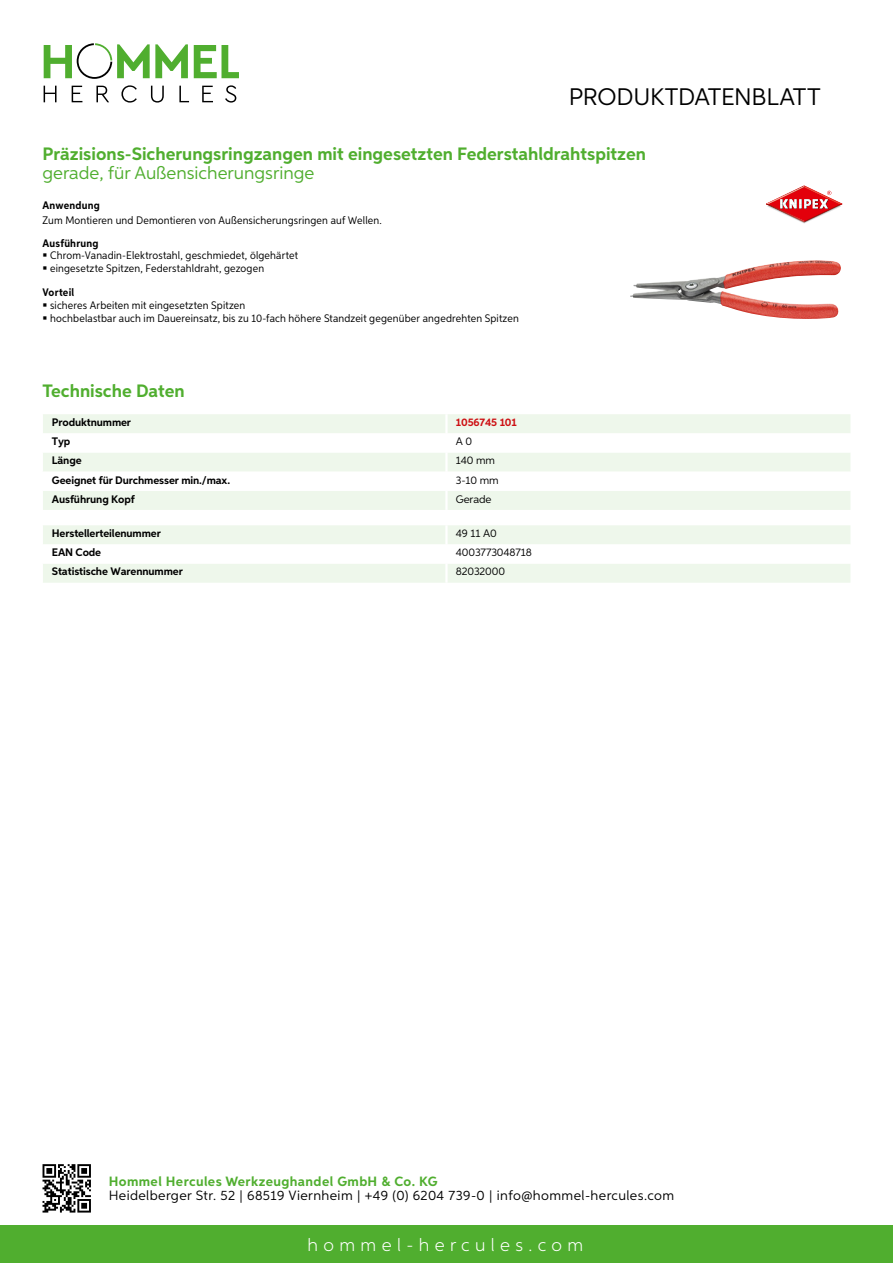
<style>
.page{position:relative;width:893px;height:1263px;background:#fff}
.page>*{position:absolute;margin:0;border:0;box-sizing:border-box;transform-origin:0 0}
.t1{font:24px "Aspira";letter-spacing:-.01em;color:#000}
.t2{font:700 18px "Aspira";color:#50ae2f}
.t3{font:18px "Aspira";color:#50ae2f}
.t4{font:300 18px "Aspira";letter-spacing:.3em;color:#fff}
.t5{font:13.5px "Aspira";letter-spacing:.03em;color:#000}
.t6{font:700 13.5px "Aspira";letter-spacing:.03em;color:#50ae2f}
.t7{font:10.95px/12.8px "Aspira Nar";letter-spacing:.015em;color:#000}
.t8{font:700 10.95px "Aspira";letter-spacing:-.01em;color:#000}
.t9{font:10.95px "Aspira";letter-spacing:-.01em;color:#000}
.t10{font:700 10.95px "Aspira Nar";letter-spacing:.02em;color:#000}
.t11{font:700 10.95px "Aspira";letter-spacing:-.01em;color:#cd1013}
</style>
<div class="page">
<div style="left:0;top:1226px;width:893px;height:37px;background:#50ae2f"></div>
<svg style="left:43px;top:1164px;width:48px;height:48px"></svg>
<svg style="left:194px;top:45px;width:45px;height:33px"></svg>
<svg style="left:44px;top:43px;width:144px;height:36px"></svg>
<svg style="left:44px;top:86px;width:13px;height:16px"></svg>
<svg style="left:72px;top:86px;width:10px;height:16px"></svg>
<svg style="left:96px;top:86px;width:13px;height:16px"></svg>
<svg style="left:121px;top:85px;width:16px;height:18px"></svg>
<svg style="left:151px;top:86px;width:13px;height:17px"></svg>
<svg style="left:179px;top:86px;width:10px;height:16px"></svg>
<svg style="left:202px;top:86px;width:11px;height:16px"></svg>
<svg style="left:225px;top:85px;width:11px;height:18px"></svg>
<div style="left:43px;top:414px;width:807px;height:96px;background:#eef7eb"></div>
<svg style="left:43px;top:433px;width:807px;height:58px"></svg>
<hr style="left:445px;top:414px;width:3px;height:19px;background:#fff">
<hr style="left:445px;top:433px;width:3px;height:19px;background:#fff">
<hr style="left:445px;top:452px;width:3px;height:20px;background:#fff">
<hr style="left:445px;top:472px;width:3px;height:19px;background:#fff">
<hr style="left:445px;top:491px;width:3px;height:19px;background:#fff">
<svg style="left:43px;top:525px;width:807px;height:58px"></svg>
<hr style="left:445px;top:564px;width:3px;height:19px;background:#fff">
<img style="left:630px;top:260px;width:211px;height:59px">
<svg style="left:766px;top:186px;width:76px;height:38px"></svg>
<h1 class="t1" style="left:569px;top:82px;width:253px">Produktdatenblatt</h1>
<h2 class="t2" style="left:43px;top:142px;width:605px">Präzisions-Sicherungsringzangen mit eingesetzten Federstahldrahtspitzen</h2>
<h2 class="t3" style="left:43px;top:162px;width:273px">gerade, für Außensicherungsringe</h2>
<p class="t10" style="left:43px;top:199px;width:59px">Anwendung</p>
<p class="t7" style="left:43px;top:214px;width:341px">Zum Montieren und Demontieren von Außensicherungsringen auf Wellen.</p>
<p class="t10" style="left:43px;top:236px;width:58px">Ausführung</p>
<p class="t7" style="left:50px;top:249px;width:249px">Chrom-Vanadin-Elektrostahl, geschmiedet, ölgehärtet eingesetzte Spitzen, Federstahldraht, gezogen</p>
<p class="t10" style="left:43px;top:286px;width:33px">Vorteil</p>
<p class="t7" style="left:50px;top:299px;width:470px">sicheres Arbeiten mit eingesetzten Spitzen<br>hochbelastbar auch im Dauereinsatz, bis zu 10-fach höhere Standzeit gegenüber angedrehten Spitzen</p>
<h2 class="t2" style="left:43px;top:380px;width:144px">Technische Daten</h2>
<p class="t8" style="left:52px;top:416px;width:81px">Produktnummer</p>
<p class="t11" style="left:456px;top:416px;width:63px">1056745 101</p>
<p class="t8" style="left:52px;top:435px;width:20px">Typ</p>
<p class="t9" style="left:456px;top:435px;width:18px">A 0</p>
<p class="t8" style="left:52px;top:454px;width:31px">Länge</p>
<p class="t9" style="left:456px;top:454px;width:41px">140 mm</p>
<p class="t8" style="left:52px;top:473px;width:180px">Geeignet für Durchmesser min./max.</p>
<p class="t9" style="left:456px;top:473px;width:44px">3-10 mm</p>
<p class="t8" style="left:52px;top:492px;width:84px">Ausführung Kopf</p>
<p class="t9" style="left:456px;top:492px;width:37px">Gerade</p>
<p class="t8" style="left:52px;top:527px;width:111px">Herstellerteilenummer</p>
<p class="t9" style="left:456px;top:527px;width:42px">49 11 A0</p>
<p class="t8" style="left:52px;top:546px;width:51px">EAN Code</p>
<p class="t9" style="left:456px;top:546px;width:78px">4003773048718</p>
<p class="t8" style="left:52px;top:565px;width:132px">Statistische Warennummer</p>
<p class="t9" style="left:456px;top:565px;width:51px">82032000</p>
<p class="t6" style="left:109px;top:1172px;width:330px">Hommel Hercules Werkzeughandel GmbH &amp; Co. KG</p>
<p class="t5" style="left:109px;top:1187px;width:567px">Heidelberger Str. 52 | 68519 Viernheim | +49 (0) 6204 739-0 | info@hommel-hercules.com</p>
<h2 class="t4" style="left:307px;top:1234px;width:277px">hommel-hercules.com</h2>
</div>
